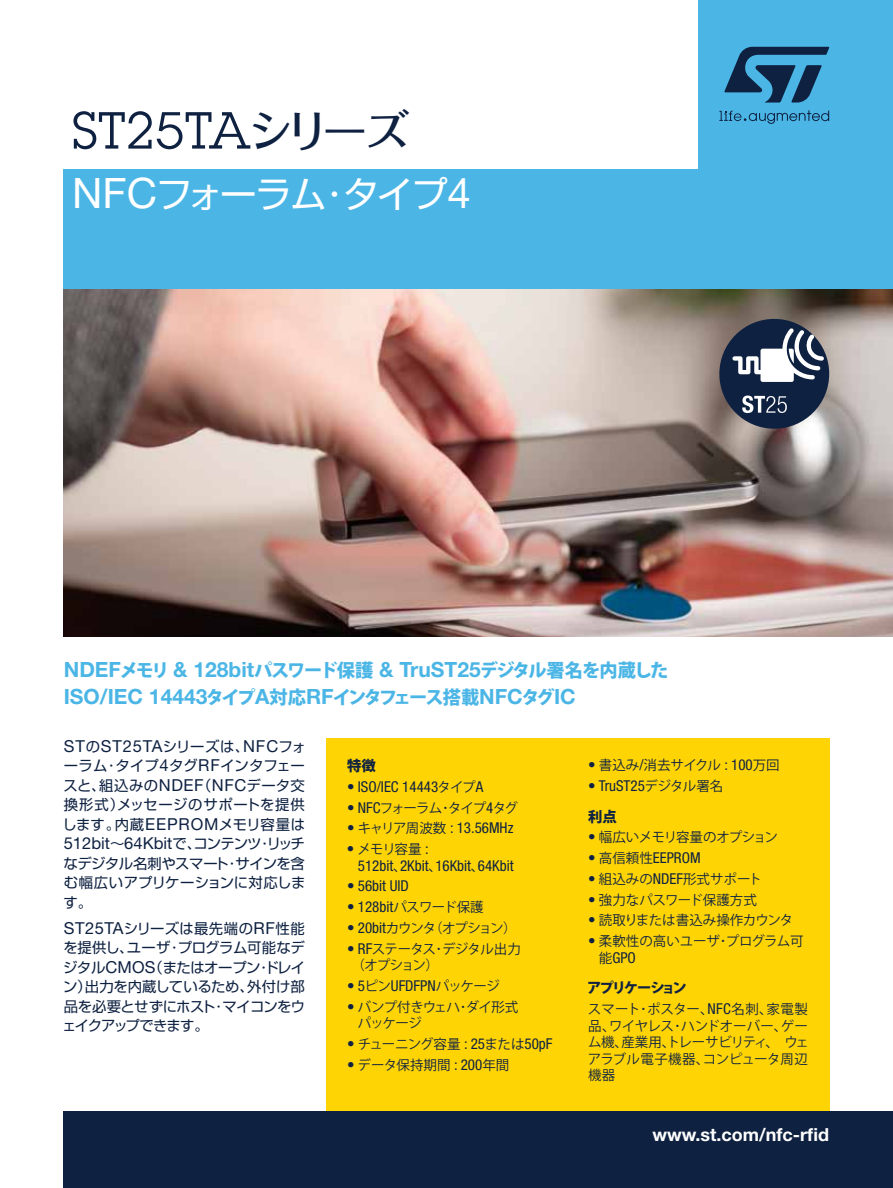
<style>
.page{position:relative;width:893px;height:1188px;background:#fff}
.page>*{position:absolute;margin:0;border:0;box-sizing:border-box;transform-origin:0 0}
.t1{font:51px "Lubalin Graph Std";color:#0e2141}
.t2{font:36.6px "Shin Go Pro";letter-spacing:-.06em;color:#fff}
.t3{font:700 21px "Helvetica Neue LT Std";color:#4bb6e6}
.t4{font:800 18.3px "Koz Go Pro";letter-spacing:-.085em;color:#4bb6e6}
.t5{font:700 18px "Helvetica Neue LT Std";color:#fff}
.t6{font:16.5px "Helvetica Neue LT Std";color:#0e2141}
.t7{font:16.5px "Helvetica Neue LT Std";letter-spacing:.055em;color:#0e2141}
.t8{font:condensed 15px "Helvetica Neue LT Std";color:#0e2141}
.t9{font:14.4px/19.5px "Shin Go Pro";letter-spacing:-.02em;color:#0e2141;text-align:justify}
.t10{font:800 14.4px "Koz Go Pro";letter-spacing:-.15em;color:#0e2141}
.t11{font:800 14.4px "Koz Go Pro";letter-spacing:-.13em;color:#0e2141}
.t12{font:13.5px/16.5px "Koz Go Pro";letter-spacing:-.03em;color:#0e2141;text-align:justify}
.t13{font:13.5px "Koz Go Pro";color:#0e2141}
.t14{font:13.5px/16.5px "Koz Go Pro";letter-spacing:-.06em;color:#0e2141}
.t15{font:13.5px/16.5px "Koz Go Pro";letter-spacing:-.055em;color:#0e2141}
.t16{font:13.5px "Koz Go Pro";letter-spacing:-.09em;color:#0e2141}
.t17{font:13.5px "Koz Go Pro";letter-spacing:-.01em;color:#0e2141}
.t18{font:13.5px "Koz Go Pro";letter-spacing:-.1em;color:#0e2141}
.s1{font-family:"Folk Pro";font-weight:500;font-size:44.4px}
.s2{font-family:"Helvetica Neue LT Std";font-size:42px}
.s3{font-family:"Helvetica Neue LT Std";font-weight:700;font-size:21px}
.s4{font-family:"Koz Go Pro";font-weight:800;font-size:18.3px}
.s5{font-family:"Shin Go Pro";font-size:14.4px}
.s6{font-family:"Helvetica Neue LT Std";font-size:16.5px}
.s7{font-family:"Koz Go Pro";font-stretch:normal;font-size:13.5px}
.s8{font-family:"Helvetica Neue LT Std";font-stretch:condensed;font-size:15px}
</style>
<div class="page">
<div style="left:698px;top:0;width:195px;height:627px;background:#4bb6e6"></div>
<div style="left:64px;top:169px;width:829px;height:458px;background:#4bb6e6"></div>
<svg style="left:724px;top:47px;width:105px;height:56px"></svg>
<svg style="left:719px;top:110px;width:110px;height:14px"></svg>
<img style="left:64px;top:290px;width:829px;height:347px">
<div style="left:326px;top:738px;width:503px;height:394px;background:#ffd405"></div>
<div style="left:64px;top:1111px;width:829px;height:77px;background:#0e2141"></div>
<div style="left:719px;top:319px;width:110px;height:110px;background:#0e2141;border-radius:50%"></div>
<svg style="left:732px;top:328px;width:92px;height:54px"></svg>
<svg style="left:742px;top:396px;width:45px;height:17px"></svg>
<h1 class="t1" style="left:72px;top:99px;width:339px">ST25TA<span class="s1">シリーズ</span></h1>
<h2 class="t2" style="left:72px;top:164px;width:400px"><span class="s2">NFC</span>フォーラム･タイプ<span class="s2">4</span></h2>
<p class="t4" style="left:64px;top:658px;width:606px"><span class="s3">NDEF</span>メモリ <span class="s3">&amp; 128bit</span>パスワード保護 <span class="s3">&amp; TruST25</span>デジタル署名を内蔵した</p>
<h3 class="t3" style="left:64px;top:684px;width:514px">ISO/IEC 14443<span class="s4">タイプ</span>A<span class="s4">対応</span>RF<span class="s4">インタフェース搭載</span>NFC<span class="s4">タグ</span>IC</h3>
<p class="t7" style="left:64px;top:736px;width:244px">ST<span class="s5">の</span>ST25TA<span class="s5">シリーズは、</span>NFC<span class="s5">フォ</span></p>
<p class="t9" style="left:62px;top:754px;width:244px">ーラム･タイプ<span class="s6">4</span>タグ<span class="s6">RF</span>インタフェースと、組込みの<span class="s6">NDEF</span>（<span class="s6">NFC</span>データ交換形式）メッセージのサポートを提供します。内蔵<span class="s6">EEPROM</span>メモリ容量は</p>
<p class="t6" style="left:64px;top:833px;width:243px">512bit<span class="s5">～</span>64Kbit<span class="s5">で、コンテンツ･リッチ</span></p>
<p class="t9" style="left:64px;top:852px;width:243px">なデジタル名刺やスマート･サインを含む幅広いアプリケーションに対応します。</p>
<p class="t9" style="left:62px;top:917px;width:244px"><span class="s6">ST25TA</span>シリーズは最先端の<span class="s6">RF</span>性能を提供し、ユーザ･プログラム可能なデジタル<span class="s6">CMOS</span>（またはオープン･ドレイン）出力を内蔵しているため、外付け部品を必要とせずにホスト･マイコンをウェイクアップできます。</p>
<p class="t11" style="left:347px;top:756px;width:30px">特徴</p>
<p class="t8" style="left:347px;top:778px;width:137px">• ISO/IEC 14443<span class="s7">タイプ</span>A</p>
<p class="t18" style="left:347px;top:799px;width:172px"><span class="s8">• NFC</span>フォーラム･タイプ<span class="s8">4</span>タグ</p>
<p class="t8" style="left:347px;top:819px;width:168px">• <span class="s7">キャリア周波数</span> : 13.56MHz</p>
<p class="t12" style="left:347px;top:841px;width:84px"><span class="s8">•</span> メモリ容量 <span class="s8">:</span></p>
<p class="t8" style="left:358px;top:857px;width:157px">512bit<span class="s7">、</span>2Kbit<span class="s7">、</span>16Kbit<span class="s7">、</span>64Kbit</p>
<p class="t8" style="left:347px;top:877px;width:63px">• 56bit UID</p>
<p class="t8" style="left:347px;top:898px;width:138px">• 128bit<span class="s7">パスワード保護</span></p>
<p class="t16" style="left:347px;top:919px;width:171px"><span class="s8">• 20bit</span>カウンタ（オプション）</p>
<p class="t14" style="left:351px;top:941px;width:171px;text-indent:-4px"><span class="s8">• RF</span>ステータス･デジタル出力（オプション）</p>
<p class="t8" style="left:347px;top:977px;width:154px">• 5<span class="s7">ピン</span>UFDFPN<span class="s7">パッケージ</span></p>
<p class="t15" style="left:358px;top:999px;width:162px;text-indent:-11px"><span class="s8">•</span> バンプ付きウェハ･ダイ形式パッケージ</p>
<p class="t12" style="left:347px;top:1036px;width:207px"><span class="s8">•</span> チューニング容量 <span class="s8">: 25</span>または<span class="s8">50pF</span></p>
<p class="t13" style="left:347px;top:1056px;width:164px"><span class="s8">•</span> データ保持期間 <span class="s8">: 200</span>年間</p>
<p class="t13" style="left:588px;top:756px;width:193px"><span class="s8">•</span> 書込み<span class="s8">/</span>消去サイクル <span class="s8">: 100</span>万回</p>
<p class="t8" style="left:588px;top:777px;width:137px">• TruST25<span class="s7">デジタル署名</span></p>
<p class="t11" style="left:588px;top:807px;width:30px">利点</p>
<p class="t12" style="left:588px;top:830px;width:191px"><span class="s8">•</span> 幅広いメモリ容量のオプション</p>
<p class="t8" style="left:588px;top:849px;width:114px">• <span class="s7">高信頼性</span>EEPROM</p>
<p class="t13" style="left:588px;top:870px;width:175px"><span class="s8">•</span> 組込みの<span class="s8">NDEF</span>形式サポート</p>
<p class="t13" style="left:588px;top:891px;width:170px"><span class="s8">•</span> 強力なパスワード保護方式</p>
<p class="t12" style="left:588px;top:913px;width:207px"><span class="s8">•</span> 読取りまたは書込み操作カウンタ</p>
<p class="t17" style="left:588px;top:932px;width:217px"><span class="s8">•</span> 柔軟性の高いユーザ･プログラム可</p>
<p class="t8" style="left:599px;top:949px;width:39px"><span class="s7">能</span>GPO</p>
<p class="t10" style="left:587px;top:979px;width:101px">アプリケーション</p>
<p class="t12" style="left:588px;top:1001px;width:223px">スマート･ポスター、<span class="s8">NFC</span>名刺、家電製品、ワイヤレス･ハンドオーバー、ゲーム機、産業用、トレーサビリティ、ウェアラブル電子機器、コンピュータ周辺機器</p>
<p class="t5" style="left:653px;top:1124px;width:178px">www.st.com/nfc-rfid</p>
</div>
